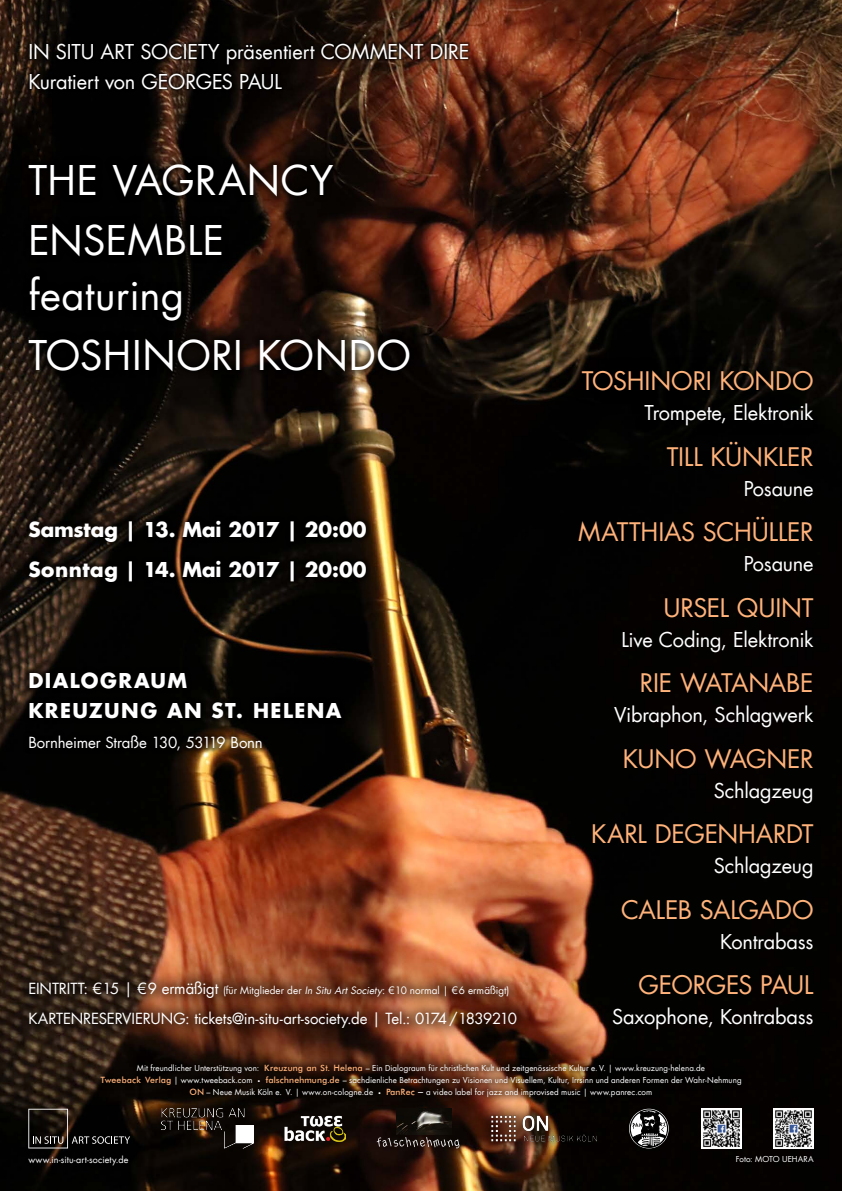
<style>
.page{position:relative;width:842px;height:1191px;background:#fff}
.page>*{position:absolute;margin:0;border:0;box-sizing:border-box;transform-origin:0 0}
.t1{font:40px "Futura LT";letter-spacing:.01em;color:#fff}
.t2{font:25px "Futura LT";letter-spacing:-.01em;color:#ffb27a}
.t3{font:20px "Futura LT";letter-spacing:-.01em;color:#fff}
.t4{font:700 20px/40px "Futura LT";color:#fff}
.t5{font:700 20px "Futura LT";letter-spacing:.07em;color:#fff}
.t6{font:15px "Futura LT";letter-spacing:-.015em;color:#fff}
.t7{font:10px "Futura LT";color:#fff}
.t8{font:9px "Futura LT";letter-spacing:.01em;color:#fff}
.t9{font:8px/12px "Futura LT";letter-spacing:.01em;color:#fff;text-align:center}
.s1{font-size:15px}
.s2{font-style:italic}
.s3{font-family:"Futura";font-size:10px;color:#ffb27a}
.s4{font-size:5px}
.s5{font-size:10px}
</style>
<div class="page">
<img style="left:0;top:0;width:842px;height:1191px">
<div style="left:13px;top:964px;width:517px;height:77px;background:#000;opacity:.5"></div>
<div style="left:23px;top:666px;width:324px;height:89px;background:#000"></div>
<div style="left:27px;top:40px;width:443px;height:52px;background:#000;opacity:.5"></div>
<div style="left:565px;top:354px;width:261px;height:84px;background:#000"></div>
<div style="left:19px;top:154px;width:398px;height:224px;background:#000;opacity:.5"></div>
<div style="left:22px;top:514px;width:349px;height:73px;background:#000;opacity:.5"></div>
<div style="left:91px;top:1053px;width:658px;height:51px;background:#000;opacity:.5"></div>
<svg style="left:28px;top:1108px;width:102px;height:40px;background:#1f1b18"></svg>
<svg style="left:377px;top:1137px;width:83px;height:11px"></svg>
<img style="left:396px;top:1108px;width:55px;height:26px">
<svg style="left:629px;top:1108px;width:40px;height:40px"></svg>
<svg style="left:630px;top:1109px;width:38px;height:38px"></svg>
<img style="left:285px;top:1115px;width:60px;height:26px">
<img style="left:774px;top:1108px;width:40px;height:40px">
<img style="left:162px;top:1108px;width:91px;height:40px">
<img style="left:701px;top:1108px;width:40px;height:40px">
<div style="left:475px;top:1099px;width:135px;height:56px;background:#000;opacity:.5"></div>
<img style="left:492px;top:1115px;width:105px;height:26px">
<p class="t3" style="left:28px;top:39px;width:443px">IN SITU ART SOCIETY präsentiert COMMENT DIRE</p>
<p class="t3" style="left:28px;top:69px;width:255px">Kuratiert von GEORGES PAUL</p>
<p class="t1" style="left:28px;top:154px;width:307px">THE VAGRANCY</p>
<p class="t1" style="left:28px;top:214px;width:197px">ENSEMBLE</p>
<p class="t1" style="left:28px;top:269px;width:157px">featuring</p>
<p class="t1" style="left:28px;top:329px;width:384px">TOSHINORI KONDO</p>
<p class="t4" style="left:28px;top:509px;width:340px">Samstag | 13. Mai 2017 | 20:00<br>Sonntag | 14. Mai 2017 | 20:00</p>
<p class="t5" style="left:28px;top:667px;width:160px">DIALOGRAUM</p>
<p class="t5" style="left:28px;top:697px;width:315px">KREUZUNG AN ST. HELENA</p>
<p class="t6" style="left:28px;top:733px;width:236px">Bornheimer Straße 130, 53119 Bonn</p>
<p class="t7" style="left:28px;top:984px;width:482px"><span class="s1">EINTRITT: €15 | €9 ermäßigt</span> (für Mitglieder der <span class="s2">In Situ Art Society</span>: €10 normal | €6 ermäßigt)</p>
<p class="t6" style="left:28px;top:1009px;width:490px">KARTENRESERVIERUNG: tickets@in-situ-art-society.de | Tel.: 0174 /1839210</p>
<p class="t2" style="left:582px;top:365px;width:233px">TOSHINORI KONDO</p>
<p class="t3" style="left:644px;top:400px;width:171px">Trompete, Elektronik</p>
<p class="t2" style="left:667px;top:440px;width:148px">TILL KÜNKLER</p>
<p class="t3" style="left:744px;top:476px;width:71px">Posaune</p>
<p class="t2" style="left:578px;top:516px;width:237px">MATTHIAS SCHÜLLER</p>
<p class="t3" style="left:744px;top:551px;width:71px">Posaune</p>
<p class="t2" style="left:663px;top:591px;width:152px">URSEL QUINT</p>
<p class="t3" style="left:621px;top:626px;width:194px">Live Coding, Elektronik</p>
<p class="t2" style="left:640px;top:667px;width:175px">RIE WATANABE</p>
<p class="t3" style="left:614px;top:702px;width:201px">Vibraphon, Schlagwerk</p>
<p class="t2" style="left:623px;top:742px;width:192px">KUNO WAGNER</p>
<p class="t3" style="left:714px;top:777px;width:101px">Schlagzeug</p>
<p class="t2" style="left:591px;top:818px;width:224px">KARL DEGENHARDT</p>
<p class="t3" style="left:714px;top:853px;width:101px">Schlagzeug</p>
<p class="t2" style="left:621px;top:893px;width:194px">CALEB SALGADO</p>
<p class="t3" style="left:720px;top:928px;width:95px">Kontrabass</p>
<p class="t2" style="left:638px;top:968px;width:177px">GEORGES PAUL</p>
<p class="t3" style="left:612px;top:1004px;width:203px">Saxophone, Kontrabass</p>
<p class="t9" style="left:100px;top:1061px;width:643px">Mit freundlicher Unterstützung von: <span class="s3">Kreuzung an St. Helena</span> – Ein Dialograum für christlichen Kult und zeitgenössische Kultur e.V. | www.kreuzung-helena.de<br><span class="s3">Tweeback Verlag</span> | www.tweeback.com <span class="s4">•</span> <span class="s3">falschnehmung.de</span> – sachdienliche Betrachtungen zu Visionen und Visuellem, Kultur, Irrsinn und anderen Formen der Wahr-Nehmung<br><span class="s3">ON</span> – Neue Musik Köln e. V. | www.on-cologne.de <span class="s4">•</span> <span class="s3">PanRec</span> <span class="s5">–</span> a video label for jazz and improvised music | www.panrec.com</p>
<p class="t8" style="left:28px;top:1153px;width:102px">www.in-situ-art-society.de</p>
<p class="t9" style="left:736px;top:1153px;width:79px">Foto: MOTO UEHARA</p>
</div>
